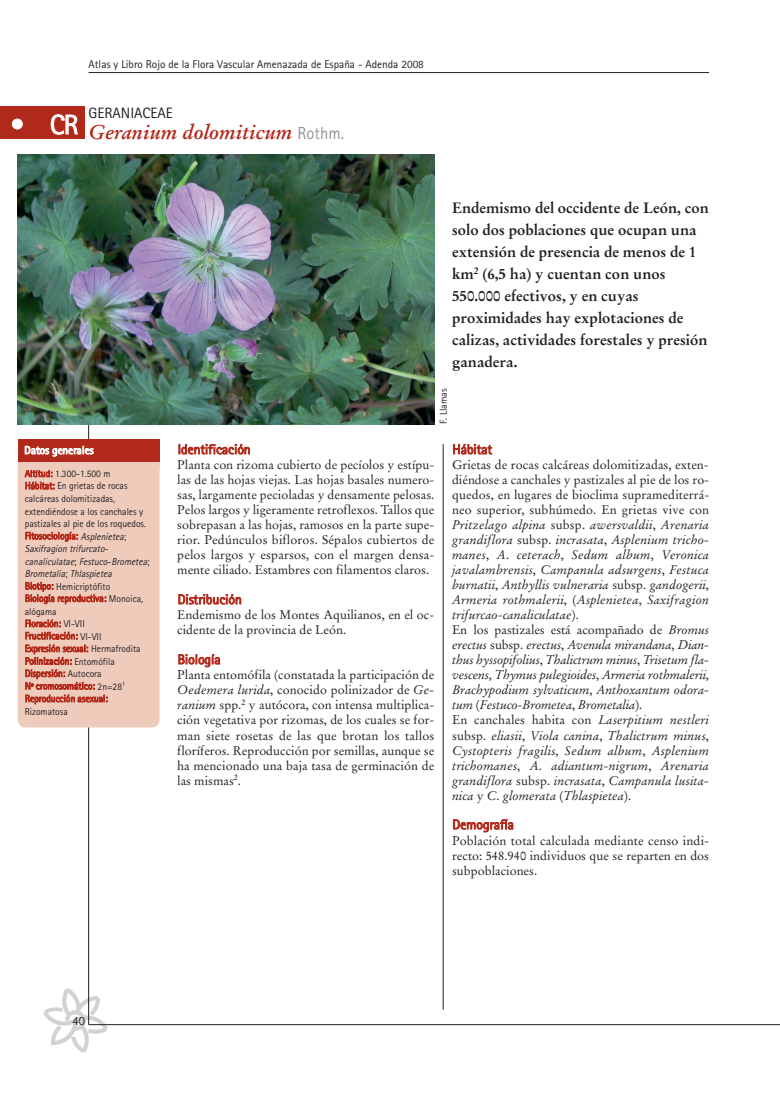
<style>
.page{position:relative;width:780px;height:1099px;background:#fff}
.page>*{position:absolute;margin:0;border:0;box-sizing:border-box;transform-origin:0 0}
.t1{font:27.5px "Rotis Sans Serif";color:#fff}
.t2{font:italic 700 20px "Stempel Garamond";color:#b1291a}
.t3{font:700 15px/21.9px "Stempel Garamond";color:#231f20}
.t4{font:15px "Rotis Sans Serif";color:#231f20}
.t5{font:13.75px "Rotis Sans Serif";color:#b1291a}
.t6{font:italic 12.5px/15px "Stempel Garamond";letter-spacing:.005em;color:#231f20}
.t7{font:12.5px/15px "Stempel Garamond";color:#231f20;text-align:justify}
.t8{font:12.5px "Rotis Sans Serif";color:#231f20}
.t9{font:11.25px "Rotis Sans Serif";color:#231f20}
.t10{font:11.25px "Rotis Sans Serif";color:#fff}
.t11{font:10px/12.5px "Rotis Sans Serif";color:#231f20;scale:.95 1}
.t12{font:10px "Rotis Sans Serif";color:#231f20}
.s1{font-family:"Rotis Sans Serif";font-weight:400;font-style:normal;font-size:17.5px;color:#939598}
.s2{color:#b1291a}
.s3{font-style:italic}
.s4{font-style:normal}
</style>
<div class="page">
<img style="left:44px;top:988px;width:64px;height:64px">
<hr style="left:89px;top:1024px;width:691px;height:1px;background:#231f20">
<hr style="left:88px;top:169px;width:1px;height:855px;background:#231f20">
<hr style="left:89px;top:72px;width:620px;height:1px;background:#231f20">
<div style="left:0;top:107px;width:85px;height:32px;background:#b1291a"></div>
<div style="left:18px;top:454px;width:141px;height:273px;background:#efcbbc;border-radius:8px"></div>
<img style="left:18px;top:154px;width:416px;height:270px">
<div style="left:18px;top:439px;width:141px;height:24px;background:#b1291a"></div>
<div style="left:18px;top:462px;width:141px;height:7px;background:#efcbbc"></div>
<hr style="left:443px;top:444px;width:1px;height:565px;background:#231f20">
<p class="t9" style="left:89px;top:60px;width:337px">Atlas y Libro Rojo de la Flora Vascular Amenazada de España - Adenda 2008</p>
<h1 class="t1" style="left:11px;top:115px;width:69px">• CR</h1>
<p class="t4" style="left:89px;top:108px;width:86px">GERANIACEAE</p>
<h2 class="t2" style="left:89px;top:123px;width:257px">Geranium dolomiticum <span class="s1">Rothm.</span></h2>
<p class="t3" style="left:452px;top:198px;width:258px">Endemismo del occidente de León, con solo dos poblaciones que ocupan una extensión de presencia de menos de 1 km<sup>2</sup> (6,5 ha) y cuentan con unos<br>550.000 efectivos, y en cuyas proximidades hay explotaciones de calizas, actividades forestales y presión ganadera.</p>
<p class="t12" style="left:440px;top:424px;width:37px;rotate:-90deg">F. Llamas</p>
<p class="t10" style="left:24px;top:446px;width:71px">Datos generales</p>
<p class="t11" style="left:25px;top:468px;width:133px"><span class="s2">Altitud:</span> 1.300-1.500 m<br><span class="s2">Hábitat:</span> En grietas de rocas calcáreas dolomitizadas, extendiéndose a los canchales y pastizales al pie de los roquedos.<br><span class="s2">Fitosociología:</span> <span class="s3">Asplenietea</span>;<br><span class="s3">Saxifragion trifurcato&shy;canaliculatae</span>; <span class="s3">Festuco</span>- <span class="s3">Brometea</span>;<br><span class="s3">Brometalia</span>; <span class="s3">Thlaspietea<br></span><span class="s2">Biotipo:</span> Hemicriptófito<br><span class="s2">Biología reproductiva:</span> Monoica, alógama<br><span class="s2">Floración:</span> VI-VII<br><span class="s2">Fructificación:</span> VI-VII<br><span class="s2">Expresión sexual:</span> Hermafrodita<br><span class="s2">Polinización:</span> Entomófila<br><span class="s2">Dispersión:</span> Autocora<br><span class="s2">Nº cromosomático:</span> 2n=28<sup>1<br></sup><span class="s2">Reproducción asexual:</span></p>
<p class="t11" style="left:25px;top:706px;width:47px">Rizomatosa</p>
<p class="t5" style="left:178px;top:444px;width:74px">Identificación</p>
<p class="t7" style="left:177px;top:458px;width:258px">Planta con rizoma cubierto de pecíolos y estípu&shy;las de las hojas viejas. Las hojas basales numero&shy;sas, largamente pecioladas y densamente pelosas.<br>Pelos largos y ligeramente retroflexos. Tallos que sobrepasan a las hojas, ramosos en la parte supe&shy;rior. Pedúnculos bifloros. Sépalos cubiertos de pelos largos y esparsos, con el margen densa&shy;mente ciliado. Estambres con filamentos claros.</p>
<p class="t5" style="left:178px;top:594px;width:66px">Distribución</p>
<p class="t7" style="left:177px;top:608px;width:258px">Endemismo de los Montes Aquilianos, en el oc&shy;cidente de la provincia de León.</p>
<p class="t5" style="left:178px;top:654px;width:44px">Biología</p>
<p class="t7" style="left:177px;top:668px;width:258px">Planta entomófila (constatada la participación de <span class="s3">Oedemera lurida</span>, conocido polinizador de <span class="s3">Ge&shy;ranium</span> spp.<sup>2</sup> y autócora, con intensa multiplica&shy;ción vegetativa por rizomas, de los cuales se for&shy;man siete rosetas de las que brotan los tallos floríferos. Reproducción por semillas, aunque se ha mencionado una baja tasa de germinación de las mismas<sup>2</sup>.</p>
<p class="t5" style="left:452px;top:444px;width:41px">Hábitat</p>
<p class="t6" style="left:452px;top:458px;width:259px"><span class="s4">Grietas de rocas calcáreas dolomitizadas, exten&shy;diéndose a canchales y pastizales al pie de los ro&shy;quedos, en lugares de bioclima supramediterrá&shy;neo superior, subhúmedo. En grietas vive con </span>Pritzelago alpina <span class="s4">subsp.</span> awersvaldii<span class="s4">,</span> Arenaria grandiflora <span class="s4">subsp.</span> incrasata<span class="s4">,</span> Asplenium tricho&shy;manes<span class="s4">,</span> A<span class="s4">.</span> ceterach<span class="s4">,</span> Sedum album<span class="s4">,</span> Veronica javalambrensis<span class="s4">,</span> Campanula adsurgens<span class="s4">,</span> Festuca burnatii<span class="s4">,</span> Anthyllis vulneraria <span class="s4">subsp.</span> gandogerii<span class="s4">, </span>Armeria rothmalerii<span class="s4">, (</span>Asplenietea<span class="s4">,</span> Saxifragion trifurcao<span class="s4">-</span>canaliculatae<span class="s4">).<br>En los pastizales está acompañado de</span> Bromus erectus <span class="s4">subsp.</span> erectus<span class="s4">,</span> Avenula mirandana<span class="s4">,</span> Dian&shy;thus hyssopifolius<span class="s4">,</span> Thalictrum minus<span class="s4">,</span> Trisetum fla&shy;vescens<span class="s4">,</span> Thymus pulegioides<span class="s4">,</span> Armeria rothmalerii<span class="s4">, </span>Brachypodium sylvaticum<span class="s4">,</span> Anthoxantum odora&shy;tum <span class="s4">(</span>Festuco<span class="s4">-</span>Brometea<span class="s4">,</span> Brometalia<span class="s4">).<br>En canchales habita con</span> Laserpitium nestleri <span class="s4">subsp.</span> eliasii<span class="s4">,</span> Viola canina<span class="s4">,</span> Thalictrum minus<span class="s4">, </span>Cystopteris fragilis<span class="s4">,</span> Sedum album<span class="s4">,</span> Asplenium trichomanes<span class="s4">,</span> A<span class="s4">.</span> adiantum-nigrum<span class="s4">,</span> Arenaria grandiflora <span class="s4">subsp.</span> incrasata<span class="s4">,</span> Campanula lusita&shy;nica <span class="s4">y</span> C<span class="s4">.</span> glomerata <span class="s4">(</span>Thlaspietea<span class="s4">).</span></p>
<p class="t5" style="left:452px;top:819px;width:63px">Demografía</p>
<p class="t7" style="left:452px;top:833px;width:258px">Población total calculada mediante censo indi&shy;recto: 548.940 individuos que se reparten en dos subpoblaciones.</p>
<p class="t8" style="left:73px;top:1015px;width:14px">40</p>
</div>
